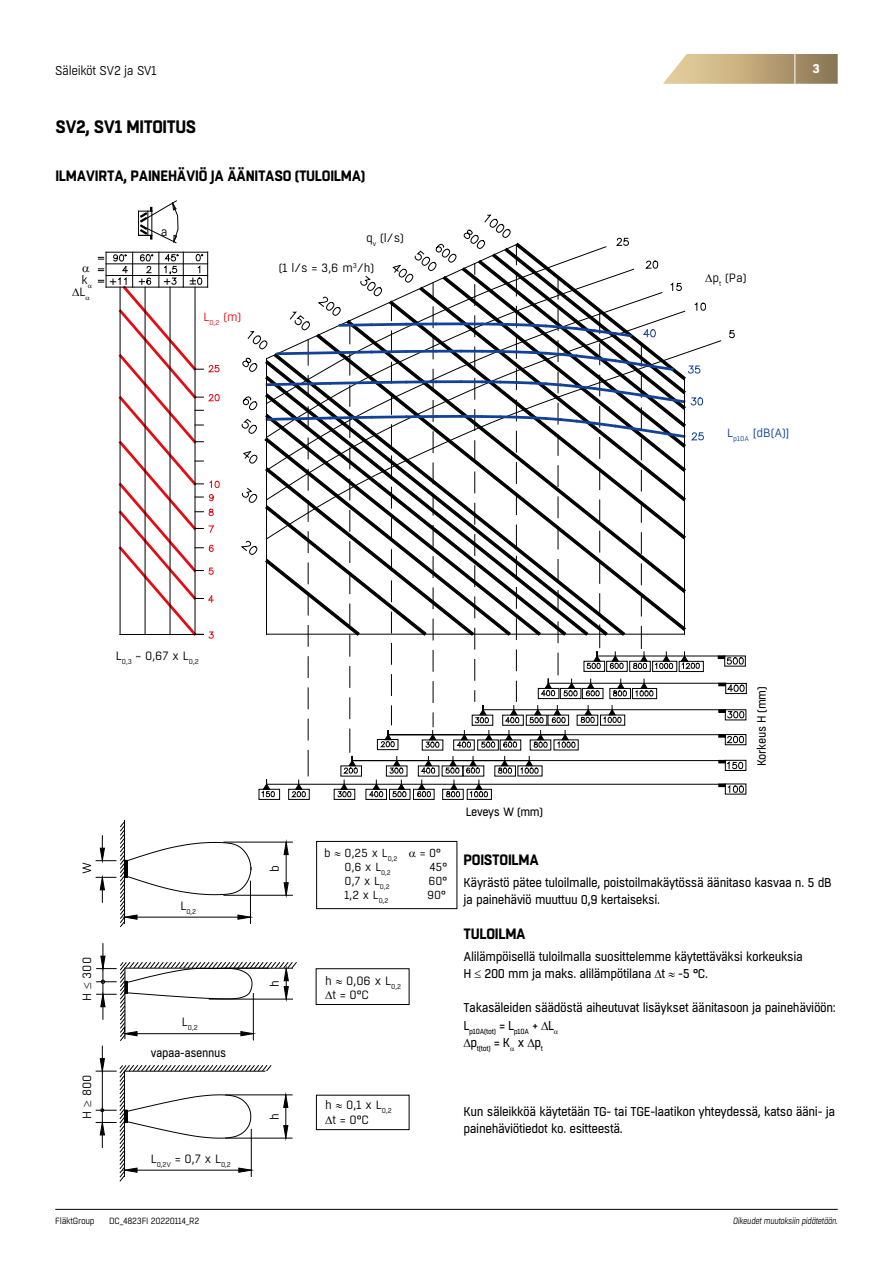
<style>
.page{position:relative;width:893px;height:1263px;background:#fff}
.page>*{position:absolute;margin:0;border:0;box-sizing:border-box;transform-origin:0 0}
.t1{font:700 18px "Boxed";letter-spacing:-.02em;color:#000;scale:.95 1}
.t2{font:700 15px "Boxed";letter-spacing:-.02em;color:#000;scale:.95 1}
.t3{font:12.75px/17.2px "Boxed";letter-spacing:-.03em;color:#000;scale:.95 1}
.t4{font:12.75px "Boxed";letter-spacing:-.03em;color:#000;scale:.95 1}
.t5{font:700 12.75px "Boxed";color:#fff}
.t6{font:12px/14.4px "Boxed";color:#000}
.t7{font:12px "Boxed";letter-spacing:-.03em;color:#000;scale:.95 1}
.t8{font:12px "Boxed";color:#124295}
.t9{font:12px "Boxed";color:#e30d17}
.t10{font:11.7px/14px "Boxed";color:#000}
.t11{font:9px "Boxed";letter-spacing:-.03em;color:#000;scale:.95 1}
.t12{font:italic 9px "Boxed";letter-spacing:-.03em;color:#000;scale:.95 1}
.t13{font:7.5px "Boxed";letter-spacing:-.03em;color:#000;scale:.95 1}
.t14{font:7.05px "Boxed";color:#000}
.s1{color:#fff}
</style>
<div class="page">
<svg style="left:663px;top:54px;width:175px;height:30px;background:#c0ab83"></svg>
<hr style="left:795px;top:51px;width:1px;height:38px;background:#fff">
<hr style="left:55px;top:1209px;width:783px;height:1px;background:#000">
<svg style="left:96px;top:944px;width:201px;height:238px"></svg>
<hr style="left:125px;top:968px;width:143px;height:1px;background:#000">
<hr style="left:124px;top:1071px;width:1px;height:89px;background:#000">
<hr style="left:125px;top:968px;width:1px;height:70px;background:#000">
<hr style="left:224px;top:842px;width:68px;height:1px;background:#000">
<hr style="left:224px;top:895px;width:68px;height:1px;background:#000">
<svg style="left:283px;top:839px;width:6px;height:59px"></svg>
<svg style="left:96px;top:821px;width:159px;height:107px"></svg>
<hr style="left:124px;top:820px;width:1px;height:90px;background:#000">
<svg style="left:138px;top:200px;width:41px;height:44px"></svg>
<div style="left:725px;top:784px;width:21px;height:10px;border:1px solid #000"></div>
<div style="left:725px;top:760px;width:21px;height:11px;border:1px solid #000"></div>
<div style="left:725px;top:734px;width:21px;height:11px;border:1px solid #000"></div>
<div style="left:725px;top:709px;width:21px;height:11px;border:1px solid #000"></div>
<div style="left:725px;top:683px;width:22px;height:11px;border:1px solid #000"></div>
<div style="left:724px;top:656px;width:22px;height:10px;border:1px solid #000"></div>
<div style="left:259px;top:789px;width:21px;height:11px;border:1px solid #000"></div>
<div style="left:288px;top:789px;width:22px;height:11px;border:1px solid #000"></div>
<div style="left:334px;top:789px;width:21px;height:11px;border:1px solid #000"></div>
<div style="left:366px;top:789px;width:21px;height:11px;border:1px solid #000"></div>
<div style="left:389px;top:789px;width:21px;height:11px;border:1px solid #000"></div>
<div style="left:413px;top:789px;width:21px;height:11px;border:1px solid #000"></div>
<div style="left:442px;top:789px;width:22px;height:11px;border:1px solid #000"></div>
<div style="left:467px;top:789px;width:25px;height:11px;border:1px solid #000"></div>
<svg style="left:98px;top:257px;width:6px;height:3px"></svg>
<svg style="left:98px;top:280px;width:6px;height:3px"></svg>
<svg style="left:98px;top:268px;width:6px;height:3px"></svg>
<hr style="left:183px;top:252px;width:1px;height:35px;background:#000">
<hr style="left:158px;top:252px;width:1px;height:35px;background:#000">
<hr style="left:132px;top:252px;width:1px;height:35px;background:#000">
<hr style="left:106px;top:252px;width:1px;height:35px;background:#000">
<hr style="left:207px;top:252px;width:1px;height:35px;background:#000">
<hr style="left:106px;top:252px;width:102px;height:1px;background:#000">
<hr style="left:106px;top:263px;width:102px;height:1px;background:#000">
<hr style="left:106px;top:275px;width:102px;height:1px;background:#000">
<svg style="left:110px;top:254px;width:110px;height:385px"></svg>
<hr style="left:106px;top:287px;width:102px;height:1px;background:#000">
<hr style="left:145px;top:287px;width:1px;height:347px;background:#000">
<hr style="left:170px;top:287px;width:1px;height:347px;background:#000">
<hr style="left:195px;top:287px;width:1px;height:347px;background:#000">
<hr style="left:120px;top:287px;width:1px;height:347px;background:#000">
<svg style="left:241px;top:214px;width:504px;height:583px"></svg>
<div style="left:316px;top:841px;width:141px;height:68px;border:1px solid #000"></div>
<div style="left:316px;top:968px;width:93px;height:37px;border:1px solid #000"></div>
<div style="left:316px;top:1095px;width:93px;height:35px;border:1px solid #000"></div>
<p class="t4" style="left:55px;top:62px;width:108px">Säleiköt SV2 ja SV1</p>
<p class="t5" style="left:812px;top:60px;width:9px">3</p>
<h1 class="t1" style="left:55px;top:114px;width:150px">SV2, SV1 MITOITUS</h1>
<p class="t2" style="left:55px;top:166px;width:328px">ILMAVIRTA, PAINEHÄVIÖ JA ÄÄNITASO (TULOILMA)</p>
<p class="t6" style="left:72px;top:273px;width:17px;line-height:12.8px;text-align:right">k ∆L</p>
<p class="t6" style="left:161px;top:225px;width:8px">a</p>
<p class="t9" style="left:203px;top:309px;width:39px">L<sub>0,2</sub> (m)</p>
<p class="t6" style="left:366px;top:230px;width:39px">q<sub>v</sub> (l/s)</p>
<p class="t6" style="left:279px;top:261px;width:97px">(1 l/s = 3,6 m<sup>3</sup>/h)</p>
<p class="t6" style="left:705px;top:271px;width:43px">∆p<sub>t</sub> (Pa)</p>
<p class="t8" style="left:727px;top:425px;width:64px">L<sub>p10A</sub> [dB(A)]</p>
<p class="t6" style="left:116px;top:649px;width:84px">L<sub>0,3</sub> ~ 0,67 x L<sub>0,2</sub></p>
<p class="t6" style="left:80px;top:874px;width:13px;rotate:-90deg">W</p>
<p class="t6" style="left:80px;top:1001px;width:46px;rotate:-90deg">H ≤ 300</p>
<p class="t6" style="left:80px;top:1118px;width:46px;rotate:-90deg">H ≥ 800</p>
<p class="t14" style="left:180px;top:907px;width:17px"><sup>L</sup>0,2</p>
<p class="t14" style="left:182px;top:1023px;width:17px"><sup>L</sup>0,2</p>
<p class="t7" style="left:151px;top:1045px;width:81px">vapaa-asennus</p>
<p class="t6" style="left:151px;top:1152px;width:82px">L<sub>0,2V</sub> = 0,7 x L<sub>0,2</sub></p>
<p class="t6" style="left:268px;top:872px;width:8px;rotate:-90deg">b</p>
<p class="t6" style="left:268px;top:987px;width:8px;rotate:-90deg">h</p>
<p class="t6" style="left:268px;top:1120px;width:8px;rotate:-90deg">h</p>
<p class="t7" style="left:754px;top:766px;width:85px;rotate:-90deg">Korkeus H (mm)</p>
<p class="t10" style="left:324px;top:846px;width:75px">b ≈ 0,25 x L<sub>0,2</sub></p>
<p class="t10" style="left:345px;top:846px;width:104px;text-indent:75px">= 0°<br>0,6 x L<sub>0,2</sub> <span class="s1">a =</span> 45°<br>0,7 x L<sub>0,2</sub> <span class="s1">a =</span> 60°<br>1,2 x L<sub>0,2</sub> <span class="s1">a =</span> 90°</p>
<p class="t6" style="left:325px;top:973px;width:78px">h ≈ 0,06 x L<sub>0,2 </sub>∆t = 0°C</p>
<p class="t7" style="left:466px;top:804px;width:83px">Leveys W (mm)</p>
<p class="t2" style="left:464px;top:850px;width:81px">POISTOILMA</p>
<p class="t3" style="left:463px;top:874px;width:389px">Käyrästö pätee tuloilmalle, poistoilmakäytössä äänitaso kasvaa n. 5 dB ja painehäviö muuttuu 0,9 kertaiseksi.</p>
<p class="t2" style="left:464px;top:924px;width:67px">TULOILMA</p>
<p class="t3" style="left:463px;top:948px;width:359px">Alilämpöisellä tuloilmalla suosittelemme käytettäväksi korkeuksia<br>H ≤ 200 mm ja maks. alilämpötilana t ≈ -5 °C.</p>
<p class="t3" style="left:463px;top:999px;width:393px">Takasäleiden säädöstä aiheutuvat lisäykset äänitasoon ja painehäviöön:</p>
<p class="t13" style="left:463px;top:1026px;width:97px"><sup>L</sup>p10A(tot) <sup>=</sup> <sup>L</sup>p10A <sup>+</sup> <sup>L</sup></p>
<p class="t13" style="left:471px;top:1044px;width:78px"><sup>p</sup>t(tot) <sup>=</sup> <sup>K</sup> <sup>x</sup> <sup>p</sup>t</p>
<p class="t6" style="left:325px;top:1098px;width:68px">h ≈ 0,1 x L<sub>0,2 </sub>∆t = 0°C</p>
<p class="t3" style="left:463px;top:1103px;width:393px">Kun säleikköä käytetään TG- tai TGE-laatikon yhteydessä, katso ääni- ja painehäviötiedot ko. esitteestä.</p>
<p class="t11" style="left:55px;top:1215px;width:43px">FläktGroup</p>
<p class="t11" style="left:109px;top:1215px;width:96px">DC_4823FI 20220114_R2</p>
<p class="t12" style="left:733px;top:1215px;width:112px">Oikeudet muutoksiin pidätetään.</p>
</div>
